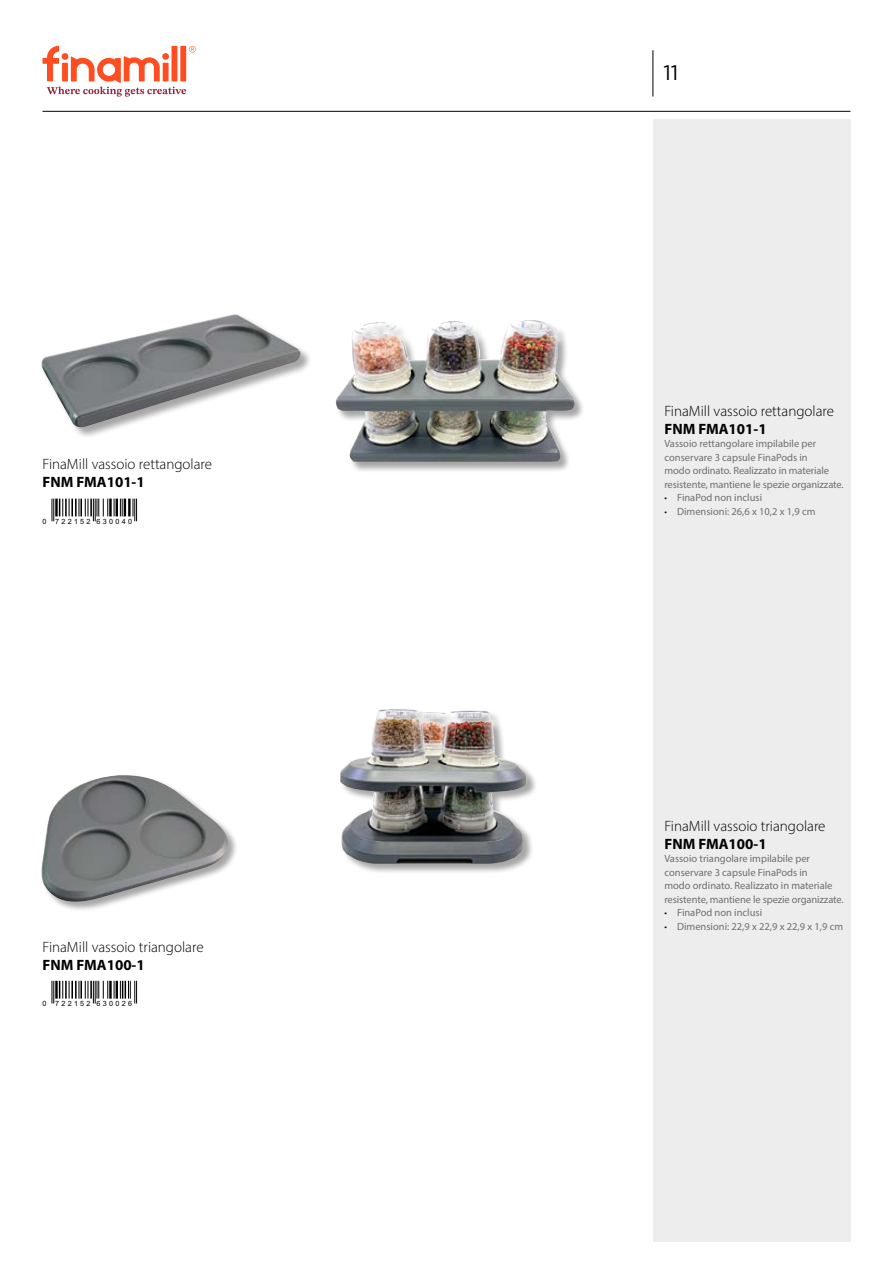
<style>
.page{position:relative;width:893px;height:1263px;background:#fff}
.page>*{position:absolute;margin:0;border:0;box-sizing:border-box;transform-origin:0 0}
.t1{font:21px "Gotham";color:#000}
.t2{font:300 15px "Myriad Pro";color:#000}
.t3{font:700 15px "Myriad Pro";color:#000}
.t4{font:10.5px/13.5px "Myriad Pro";color:#706f6f}
.t5{font:7.2px "Arial";letter-spacing:.32em;color:#000}
.s1{font-weight:300;font-stretch:condensed;color:#000}
</style>
<div class="page">
<div style="left:653px;top:119px;width:197px;height:1123px;background:#ededed"></div>
<hr style="left:43px;top:111px;width:807px;height:1px;background:#000">
<hr style="left:653px;top:50px;width:1px;height:47px;background:#000">
<svg style="left:43px;top:46px;width:153px;height:51px"></svg>
<svg style="left:52px;top:499px;width:56px;height:22px"></svg>
<hr style="left:109px;top:499px;width:3px;height:17px;background:#000">
<svg style="left:114px;top:499px;width:12px;height:17px"></svg>
<hr style="left:128px;top:499px;width:3px;height:17px;background:#000">
<svg style="left:133px;top:499px;width:4px;height:22px"></svg>
<svg style="left:52px;top:981px;width:56px;height:22px"></svg>
<hr style="left:109px;top:981px;width:3px;height:18px;background:#000">
<svg style="left:114px;top:981px;width:23px;height:22px"></svg>
<div style="left:42px;top:775px;width:197px;height:138px;background:#000;opacity:.35"></div>
<img style="left:41px;top:775px;width:189px;height:129px">
<div style="left:340px;top:708px;width:198px;height:167px;background:#000;opacity:.35"></div>
<img style="left:340px;top:708px;width:188px;height:156px">
<div style="left:336px;top:320px;width:249px;height:153px;background:#000;opacity:.35"></div>
<img style="left:453px;top:320px;width:87px;height:40px">
<div style="left:42px;top:314px;width:270px;height:125px;background:#000;opacity:.35"></div>
<img style="left:41px;top:314px;width:260px;height:115px">
<h2 class="t2" style="left:43px;top:455px;width:171px">FinaMill vassoio rettangolare</h2>
<h2 class="t3" style="left:43px;top:472px;width:104px">FNM FMA101-1</h2>
<p class="t5" style="left:43px;top:516px;width:91px">0 722152 630040</p>
<h2 class="t2" style="left:43px;top:937px;width:163px">FinaMill vassoio triangolare</h2>
<h2 class="t3" style="left:43px;top:955px;width:104px">FNM FMA100-1</h2>
<p class="t5" style="left:43px;top:999px;width:91px">0 722152 630026</p>
<h1 class="t1" style="left:663px;top:61px;width:17px">11</h1>
<h2 class="t2" style="left:664px;top:402px;width:171px">FinaMill vassoio rettangolare</h2>
<h2 class="t3" style="left:664px;top:419px;width:104px">FNM FMA101-1</h2>
<p class="t4" style="left:664px;top:437px;width:181px">Vassoio rettangolare impilabile per conservare 3 capsule FinaPods in<br>modo ordinato. Realizzato in materiale resistente, mantiene le spezie organizzate.</p>
<p class="t4" style="left:664px;top:491px;width:99px"><span class="s1">•</span> FinaPod non inclusi</p>
<p class="t4" style="left:664px;top:504px;width:153px"><span class="s1">•</span> Dimensioni: 26,6 x 10,2 x 1,9 cm</p>
<h2 class="t2" style="left:664px;top:817px;width:163px">FinaMill vassoio triangolare</h2>
<h2 class="t3" style="left:664px;top:834px;width:104px">FNM FMA100-1</h2>
<p class="t4" style="left:664px;top:852px;width:181px">Vassoio triangolare impilabile per conservare 3 capsule FinaPods in<br>modo ordinato. Realizzato in materiale resistente, mantiene le spezie organizzate.</p>
<p class="t4" style="left:664px;top:906px;width:99px"><span class="s1">•</span> FinaPod non inclusi</p>
<p class="t4" style="left:664px;top:919px;width:180px"><span class="s1">•</span> Dimensioni: 22,9 x 22,9 x 22,9 x 1,9 cm</p>
</div>
